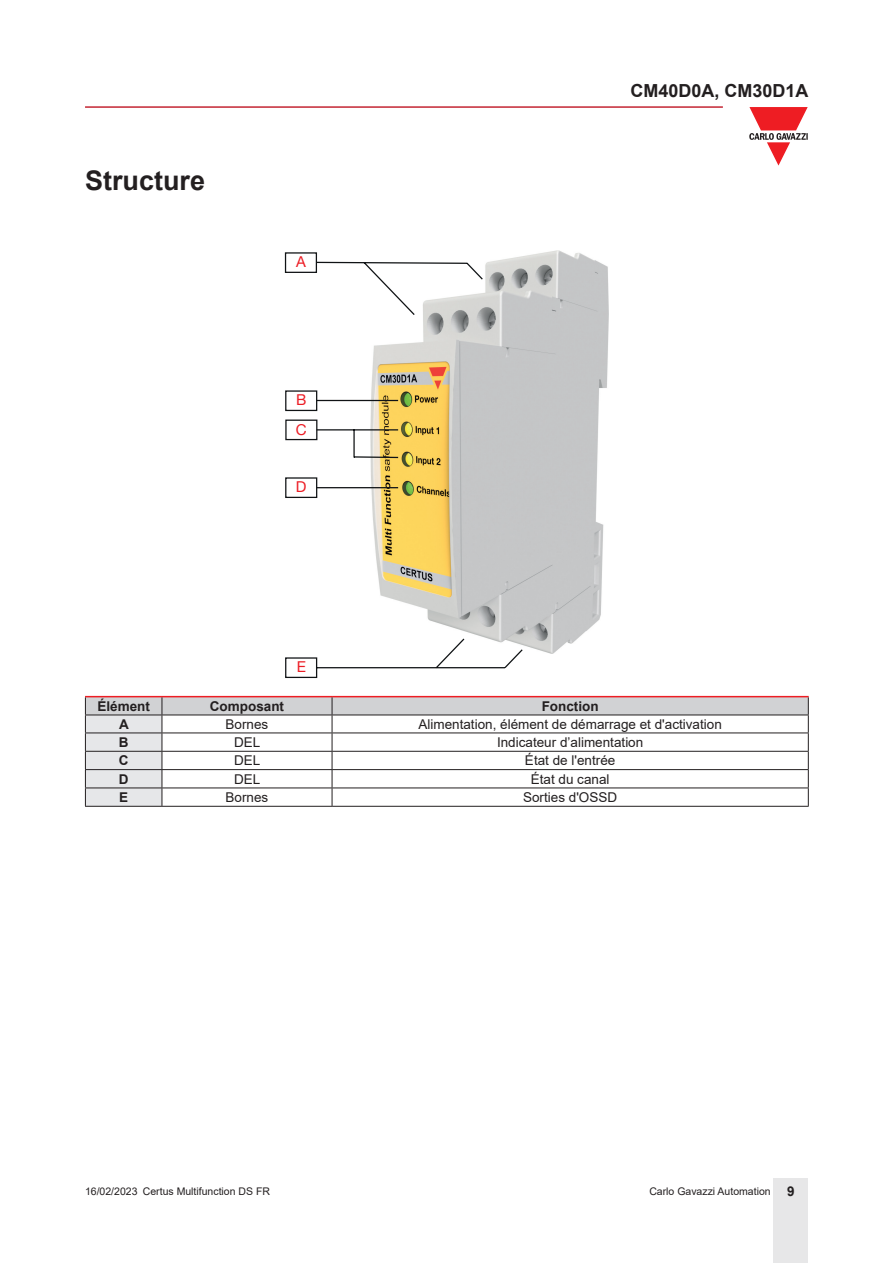
<style>
.page{position:relative;width:893px;height:1263px;background:#fff}
.page>*{position:absolute;margin:0;border:0;box-sizing:border-box;transform-origin:0 0}
.Titolo01{font:700 27px "Arial";color:#231f20}
.t1{font:700 18px "Arial";color:#231f20}
.t2{font:15px/29.1px "Helvetica Neue LT Std";color:#ec1d25}
.TestoTabellaCen{font:13.5px "Arial";color:#231f20}
.TitoloTabellaCen{font:700 13.5px "Arial";color:#231f20}
.TitoloTabellaFndGCen{font:700 13.5px "Arial";color:#231f20}
.TestoTabellaFndGCen{font:700 13.5px "Arial";color:#231f20}
.t3{font:10.5px "Arial";color:#231f20}
.s1{font-weight:700;font-size:13.5px}
</style>
<div class="page">
<hr style="left:85px;top:106px;width:638px;height:2px;background:#c42633">
<div style="left:774px;top:1178px;width:34px;height:85px;background:#e7e7e8"></div>
<svg style="left:749px;top:107px;width:59px;height:59px"></svg>
<img style="left:524px;top:250px;width:84px;height:403px">
<svg style="left:285px;top:252px;width:239px;height:426px"></svg>
<svg style="left:315px;top:399px;width:84px;height:90px"></svg>
<hr style="left:85px;top:696px;width:77px;height:1px;background:#ee1d23">
<hr style="left:162px;top:696px;width:170px;height:1px;background:#ee1d23">
<hr style="left:332px;top:696px;width:477px;height:1px;background:#ee1d23">
<svg style="left:85px;top:697px;width:724px;height:109px"></svg>
<hr style="left:85px;top:806px;width:77px;height:1px;background:#231f20">
<hr style="left:162px;top:806px;width:170px;height:1px;background:#231f20">
<hr style="left:332px;top:806px;width:477px;height:1px;background:#231f20">
<p class="Titolo01" style="left:85px;top:161px;width:122px">Structure</p>
<p class="t2" style="left:296px;top:247px;width:11px">A</p>
<p class="t2" style="left:296px;top:385px;width:12px">B<br>C</p>
<p class="t2" style="left:296px;top:472px;width:12px">D</p>
<p class="t2" style="left:297px;top:652px;width:11px">E</p>
<h2 class="t1" style="left:630px;top:78px;width:180px">CM40D0A, CM30D1A</h2>
<p class="TitoloTabellaFndGCen" style="left:97px;top:696px;width:54px">Élément</p>
<p class="TitoloTabellaCen" style="left:210px;top:696px;width:76px">Composant</p>
<p class="TitoloTabellaCen" style="left:542px;top:696px;width:58px">Fonction</p>
<p class="TestoTabellaFndGCen" style="left:119px;top:714px;width:11px">A</p>
<p class="TestoTabellaCen" style="left:226px;top:715px;width:44px">Bornes</p>
<p class="TestoTabellaCen" style="left:418px;top:715px;width:305px">Alimentation, élément de démarrage et d'activation</p>
<p class="TestoTabellaFndGCen" style="left:119px;top:733px;width:11px">B</p>
<p class="TestoTabellaCen" style="left:234px;top:733px;width:28px">DEL</p>
<p class="TestoTabellaCen" style="left:497px;top:733px;width:148px">Indicateur d’alimentation</p>
<p class="TestoTabellaFndGCen" style="left:119px;top:751px;width:11px">C</p>
<p class="TestoTabellaCen" style="left:234px;top:751px;width:28px">DEL</p>
<p class="TestoTabellaCen" style="left:525px;top:751px;width:92px">État de l'entrée</p>
<p class="TestoTabellaFndGCen" style="left:119px;top:769px;width:11px">D</p>
<p class="TestoTabellaCen" style="left:234px;top:770px;width:28px">DEL</p>
<p class="TestoTabellaCen" style="left:531px;top:770px;width:80px">État du canal</p>
<p class="TestoTabellaFndGCen" style="left:119px;top:788px;width:11px">E</p>
<p class="TestoTabellaCen" style="left:226px;top:788px;width:44px">Bornes</p>
<p class="TestoTabellaCen" style="left:523px;top:788px;width:96px">Sorties d'OSSD</p>
<p class="t3" style="left:85px;top:1183px;width:187px">16/02/2023 Certus Multifunction DS FR</p>
<p class="t3" style="left:649px;top:1183px;width:147px">Carlo Gavazzi Automation <span class="s1">9</span></p>
</div>
